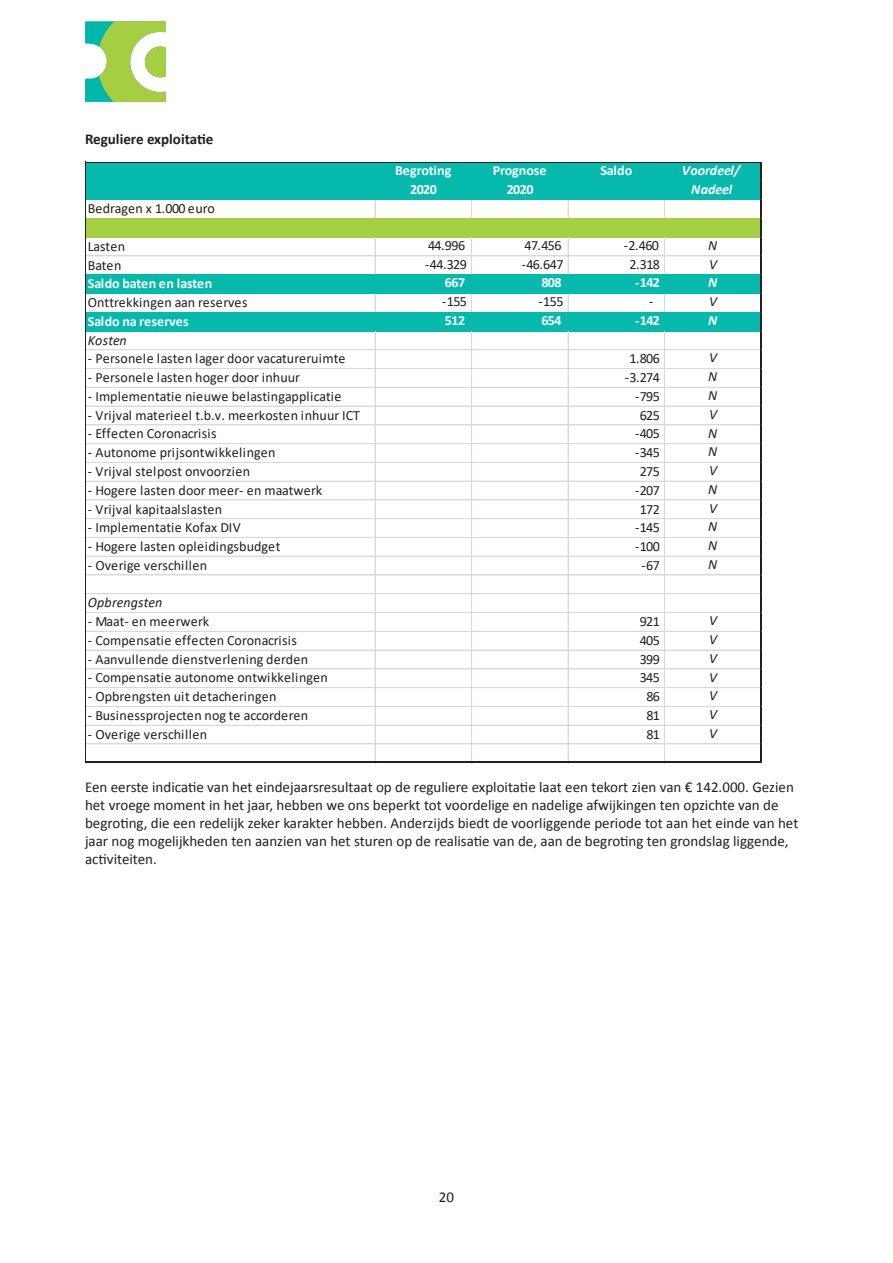
<style>
.page{position:relative;width:893px;height:1263px;background:#fff}
.page>*{position:absolute;margin:0;border:0;box-sizing:border-box;transform-origin:0 0}
.t1{font:15px/18px "Calibri";color:#231f20}
.t2{font:700 15px "Calibri";color:#231f20}
.t3{font:14.1px "Calibri";letter-spacing:.005em;color:#231f20}
.t4{font:700 14.1px "Calibri";letter-spacing:-.01em;color:#fff}
.t5{font:italic 14.1px "Calibri";letter-spacing:.01em;color:#231f20}
.t6{font:italic 700 14.1px "Calibri";letter-spacing:.005em;color:#fff}
</style>
<div class="page">
<svg style="left:85px;top:21px;width:81px;height:81px"></svg>
<div style="left:86px;top:163px;width:676px;height:37px;background:#06b9ad"></div>
<div style="left:86px;top:218px;width:676px;height:20px;background:#a4ce44"></div>
<div style="left:86px;top:274px;width:676px;height:20px;background:#06b9ad"></div>
<div style="left:86px;top:312px;width:676px;height:19px;background:#06b9ad"></div>
<hr style="left:86px;top:162px;width:676px;height:1px;background:#231f20">
<svg style="left:375px;top:200px;width:1px;height:18px"></svg>
<svg style="left:471px;top:200px;width:1px;height:18px"></svg>
<svg style="left:568px;top:200px;width:1px;height:18px"></svg>
<svg style="left:664px;top:200px;width:1px;height:18px"></svg>
<hr style="left:86px;top:255px;width:674px;height:1px;background:#d8d9db">
<hr style="left:375px;top:238px;width:1px;height:36px;background:#d8d9db">
<hr style="left:471px;top:238px;width:1px;height:36px;background:#d8d9db">
<hr style="left:568px;top:238px;width:1px;height:36px;background:#d8d9db">
<hr style="left:664px;top:238px;width:1px;height:36px;background:#d8d9db">
<svg style="left:375px;top:294px;width:1px;height:18px"></svg>
<svg style="left:471px;top:294px;width:1px;height:18px"></svg>
<svg style="left:568px;top:294px;width:1px;height:18px"></svg>
<svg style="left:664px;top:294px;width:1px;height:18px"></svg>
<hr style="left:86px;top:349px;width:674px;height:1px;background:#d8d9db">
<hr style="left:86px;top:368px;width:674px;height:1px;background:#d8d9db">
<hr style="left:86px;top:387px;width:674px;height:1px;background:#d8d9db">
<hr style="left:86px;top:406px;width:674px;height:1px;background:#d8d9db">
<hr style="left:86px;top:424px;width:674px;height:1px;background:#d8d9db">
<hr style="left:86px;top:443px;width:674px;height:1px;background:#d8d9db">
<hr style="left:86px;top:462px;width:674px;height:1px;background:#d8d9db">
<hr style="left:86px;top:481px;width:674px;height:1px;background:#d8d9db">
<hr style="left:86px;top:499px;width:674px;height:1px;background:#d8d9db">
<hr style="left:86px;top:518px;width:674px;height:1px;background:#d8d9db">
<hr style="left:86px;top:537px;width:674px;height:1px;background:#d8d9db">
<hr style="left:86px;top:556px;width:674px;height:1px;background:#d8d9db">
<hr style="left:86px;top:574px;width:674px;height:1px;background:#d8d9db">
<hr style="left:86px;top:593px;width:674px;height:1px;background:#d8d9db">
<hr style="left:86px;top:612px;width:674px;height:1px;background:#d8d9db">
<hr style="left:86px;top:631px;width:674px;height:1px;background:#d8d9db">
<hr style="left:86px;top:650px;width:674px;height:1px;background:#d8d9db">
<hr style="left:86px;top:668px;width:674px;height:1px;background:#d8d9db">
<hr style="left:86px;top:687px;width:674px;height:1px;background:#d8d9db">
<hr style="left:86px;top:706px;width:674px;height:1px;background:#d8d9db">
<hr style="left:86px;top:725px;width:674px;height:1px;background:#d8d9db">
<hr style="left:86px;top:743px;width:674px;height:1px;background:#d8d9db">
<hr style="left:85px;top:162px;width:1px;height:601px;background:#231f20">
<hr style="left:375px;top:331px;width:1px;height:430px;background:#d8d9db">
<hr style="left:471px;top:331px;width:1px;height:430px;background:#d8d9db">
<hr style="left:568px;top:331px;width:1px;height:430px;background:#d8d9db">
<hr style="left:664px;top:331px;width:1px;height:430px;background:#d8d9db">
<hr style="left:86px;top:761px;width:676px;height:2px;background:#231f20">
<hr style="left:760px;top:163px;width:2px;height:600px;background:#231f20">
<p class="t2" style="left:85px;top:129px;width:130px">Reguliere exploitatie</p>
<p class="t4" style="left:395px;top:160px;width:58px">Begroting</p>
<p class="t4" style="left:493px;top:160px;width:55px">Prognose</p>
<p class="t4" style="left:600px;top:160px;width:33px">Saldo</p>
<p class="t6" style="left:682px;top:160px;width:60px">Voordeel/</p>
<p class="t4" style="left:410px;top:179px;width:28px">2020</p>
<p class="t4" style="left:507px;top:179px;width:28px">2020</p>
<p class="t6" style="left:691px;top:179px;width:42px">Nadeel</p>
<p class="t3" style="left:88px;top:199px;width:129px">Bedragen x 1.000 euro</p>
<p class="t3" style="left:88px;top:236px;width:39px">Lasten</p>
<p class="t3" style="left:428px;top:235px;width:39px">44.996</p>
<p class="t3" style="left:525px;top:235px;width:39px">47.456</p>
<p class="t3" style="left:624px;top:235px;width:37px">-2.460</p>
<p class="t5" style="left:708px;top:235px;width:11px">N</p>
<p class="t3" style="left:88px;top:255px;width:35px">Baten</p>
<p class="t3" style="left:425px;top:254px;width:43px">-44.329</p>
<p class="t3" style="left:522px;top:254px;width:43px">-46.647</p>
<p class="t3" style="left:629px;top:254px;width:32px">2.318</p>
<p class="t5" style="left:709px;top:254px;width:9px">V</p>
<p class="t4" style="left:88px;top:274px;width:126px">Saldo baten en lasten</p>
<p class="t4" style="left:445px;top:273px;width:22px">667</p>
<p class="t4" style="left:541px;top:273px;width:22px">808</p>
<p class="t4" style="left:635px;top:273px;width:26px">-142</p>
<p class="t6" style="left:708px;top:273px;width:11px">N</p>
<p class="t3" style="left:88px;top:293px;width:161px">Onttrekkingen aan reserves</p>
<p class="t3" style="left:442px;top:292px;width:26px">-155</p>
<p class="t3" style="left:539px;top:292px;width:26px">-155</p>
<p class="t3" style="left:649px;top:292px;width:6px">-</p>
<p class="t5" style="left:709px;top:292px;width:9px">V</p>
<p class="t4" style="left:88px;top:311px;width:103px">Saldo na reserves</p>
<p class="t4" style="left:445px;top:310px;width:22px">512</p>
<p class="t4" style="left:541px;top:310px;width:22px">654</p>
<p class="t4" style="left:635px;top:310px;width:26px">-142</p>
<p class="t6" style="left:708px;top:310px;width:11px">N</p>
<p class="t5" style="left:88px;top:330px;width:40px">Kosten</p>
<p class="t3" style="left:88px;top:349px;width:259px">- Personele lasten lager door vacatureruimte</p>
<p class="t3" style="left:629px;top:349px;width:32px">1.806</p>
<p class="t5" style="left:709px;top:348px;width:9px">V</p>
<p class="t3" style="left:88px;top:368px;width:214px">- Personele lasten hoger door inhuur</p>
<p class="t3" style="left:625px;top:368px;width:37px">-3.274</p>
<p class="t5" style="left:708px;top:367px;width:11px">N</p>
<p class="t3" style="left:88px;top:386px;width:255px">- Implementatie nieuwe belastingapplicatie</p>
<p class="t3" style="left:635px;top:386px;width:26px">-795</p>
<p class="t5" style="left:708px;top:385px;width:11px">N</p>
<p class="t3" style="left:88px;top:405px;width:274px">- Vrijval materieel t.b.v. meerkosten inhuur ICT</p>
<p class="t3" style="left:640px;top:405px;width:22px">625</p>
<p class="t5" style="left:709px;top:404px;width:9px">V</p>
<p class="t3" style="left:88px;top:424px;width:130px">- Effecten Coronacrisis</p>
<p class="t3" style="left:635px;top:424px;width:26px">-405</p>
<p class="t5" style="left:708px;top:423px;width:11px">N</p>
<p class="t3" style="left:88px;top:443px;width:189px">- Autonome prijsontwikkelingen</p>
<p class="t3" style="left:635px;top:443px;width:26px">-345</p>
<p class="t5" style="left:708px;top:442px;width:11px">N</p>
<p class="t3" style="left:88px;top:461px;width:164px">- Vrijval stelpost onvoorzien</p>
<p class="t3" style="left:640px;top:461px;width:22px">275</p>
<p class="t5" style="left:709px;top:460px;width:9px">V</p>
<p class="t3" style="left:88px;top:480px;width:236px">- Hogere lasten door meer- en maatwerk</p>
<p class="t3" style="left:635px;top:480px;width:26px">-207</p>
<p class="t5" style="left:708px;top:479px;width:11px">N</p>
<p class="t3" style="left:88px;top:499px;width:136px">- Vrijval kapitaalslasten</p>
<p class="t3" style="left:640px;top:499px;width:22px">172</p>
<p class="t5" style="left:709px;top:498px;width:9px">V</p>
<p class="t3" style="left:88px;top:518px;width:154px">- Implementatie Kofax DIV</p>
<p class="t3" style="left:635px;top:518px;width:26px">-145</p>
<p class="t5" style="left:708px;top:517px;width:11px">N</p>
<p class="t3" style="left:88px;top:537px;width:194px">- Hogere lasten opleidingsbudget</p>
<p class="t3" style="left:635px;top:537px;width:26px">-100</p>
<p class="t5" style="left:708px;top:536px;width:11px">N</p>
<p class="t3" style="left:88px;top:555px;width:121px">- Overige verschillen</p>
<p class="t3" style="left:642px;top:555px;width:20px">-67</p>
<p class="t5" style="left:708px;top:554px;width:11px">N</p>
<p class="t5" style="left:88px;top:593px;width:76px">Opbrengsten</p>
<p class="t3" style="left:88px;top:612px;width:123px">- Maat- en meerwerk</p>
<p class="t3" style="left:640px;top:612px;width:22px">921</p>
<p class="t5" style="left:709px;top:611px;width:9px">V</p>
<p class="t3" style="left:88px;top:630px;width:211px">- Compensatie effecten Coronacrisis</p>
<p class="t3" style="left:640px;top:630px;width:22px">405</p>
<p class="t5" style="left:709px;top:629px;width:9px">V</p>
<p class="t3" style="left:88px;top:649px;width:222px">- Aanvullende dienstverlening derden</p>
<p class="t3" style="left:640px;top:649px;width:22px">399</p>
<p class="t5" style="left:709px;top:648px;width:9px">V</p>
<p class="t3" style="left:88px;top:668px;width:242px">- Compensatie autonome ontwikkelingen</p>
<p class="t3" style="left:640px;top:668px;width:22px">345</p>
<p class="t5" style="left:709px;top:667px;width:9px">V</p>
<p class="t3" style="left:88px;top:687px;width:190px">- Opbrengsten uit detacheringen</p>
<p class="t3" style="left:646px;top:687px;width:15px">86</p>
<p class="t5" style="left:709px;top:686px;width:9px">V</p>
<p class="t3" style="left:88px;top:705px;width:222px">- Businessprojecten nog te accorderen</p>
<p class="t3" style="left:646px;top:705px;width:15px">81</p>
<p class="t5" style="left:709px;top:705px;width:9px">V</p>
<p class="t3" style="left:88px;top:724px;width:121px">- Overige verschillen</p>
<p class="t3" style="left:646px;top:724px;width:15px">81</p>
<p class="t5" style="left:709px;top:723px;width:9px">V</p>
<p class="t1" style="left:85px;top:777px;width:715px">Een eerste indicatie van het eindejaarsresultaat op de reguliere exploitatie laat een tekort zien van € 142.000. Gezien het vroege moment in het jaar, hebben we ons beperkt tot voordelige en nadelige afwijkingen ten opzichte van de begroting, die een redelijk zeker karakter hebben. Anderzijds biedt de voorliggende periode tot aan het einde van het jaar nog mogelijkheden ten aanzien van het sturen op de realisatie van de, aan de begroting ten grondslag liggende, activiteiten.</p>
<p class="t1" style="left:439px;top:1187px;width:17px">20</p>
</div>
